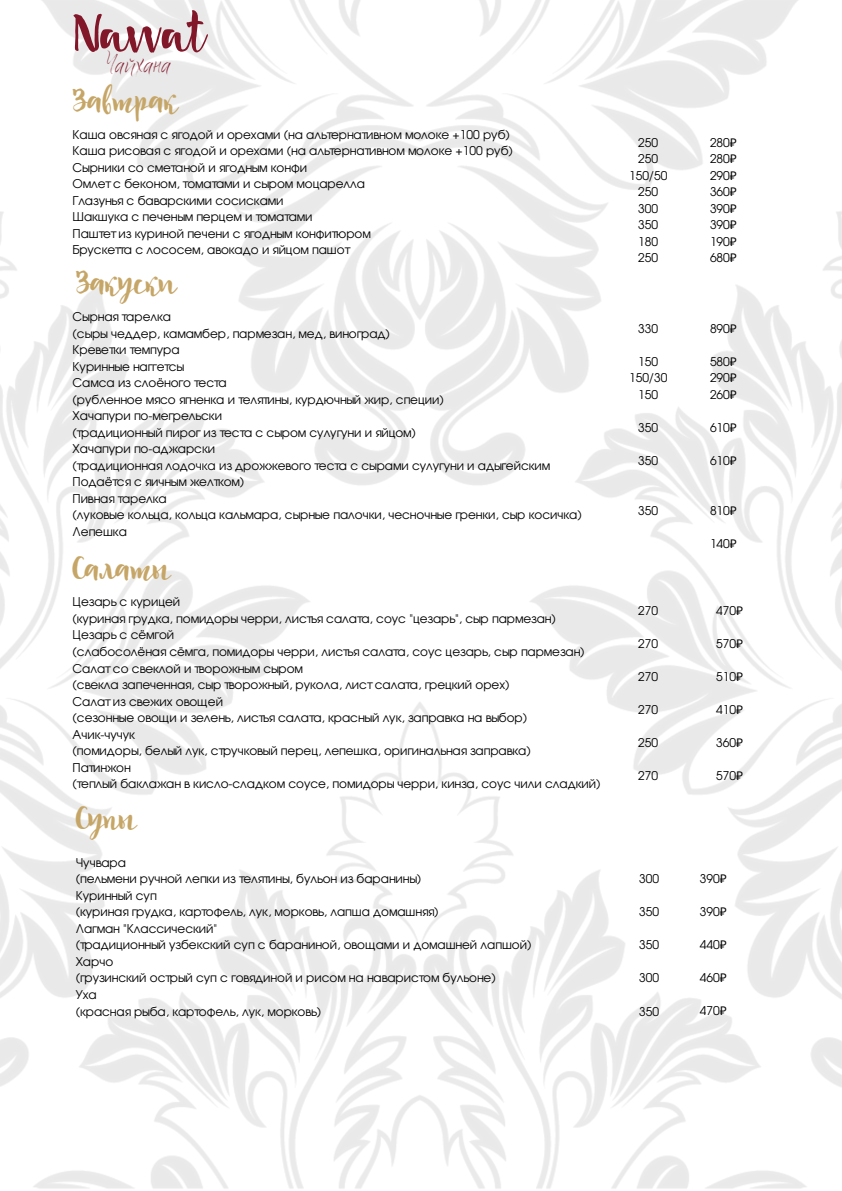
<style>
.page{position:relative;width:842px;height:1191px;background:#fff}
.page>*{position:absolute;margin:0;border:0;box-sizing:border-box;transform-origin:0 0}
.t1{font:53.6px "Imperfect Cyrillic";color:#82172a}
.t2{font:31px "Imperfect Cyrillic";color:#c6a667}
.t3{font:19.6px "Quick Snack";color:#82172a}
.t4{font:12px "Te X Gyre Adventor";color:#000}
.s1{font-family:"Noto Sans"}
</style>
<div class="page">
<img style="left:0;top:0;width:842px;height:1189px">
<p class="t1" style="left:72px;top:2px;width:134px">Navvat</p>
<h3 class="t3" style="left:107px;top:54px;width:66px">Чайхана</h3>
<p class="t2" style="left:72px;top:82px;width:106px">Завтрак</p>
<h1 class="t4" style="left:72px;top:125px;width:439px">Каша овсяная с ягодой и орехами (на альтернативном молоке +100 руб)</h1>
<h2 class="t4" style="left:72px;top:141px;width:442px">Каша рисовая с ягодой и орехами (на альтернативном молоке +100 руб)</h2>
<p class="t4" style="left:72px;top:158px;width:236px">Сырники со сметаной и ягодным конфи</p>
<p class="t4" style="left:72px;top:174px;width:294px">Омлет с беконом, томатами и сыром моцарелла</p>
<p class="t4" style="left:72px;top:191px;width:212px">Глазунья с баварскими сосисками</p>
<p class="t4" style="left:72px;top:207px;width:241px">Шакшука с печеным перцем и томатами</p>
<p class="t4" style="left:72px;top:224px;width:300px">Паштет из куриной печени с ягодным конфитюром</p>
<p class="t4" style="left:72px;top:240px;width:278px">Брускетта с лососем, авокадо и яйцом пашот</p>
<p class="t2" style="left:76px;top:264px;width:103px">Закуски</p>
<p class="t4" style="left:72px;top:307px;width:100px">Сырная тарелка</p>
<p class="t4" style="left:72px;top:324px;width:319px">(сыры чеддер, камамбер, пармезан, мед, виноград)</p>
<p class="t4" style="left:72px;top:340px;width:109px">Креветки темпура</p>
<p class="t4" style="left:72px;top:357px;width:113px">Куринные наггетсы</p>
<p class="t4" style="left:72px;top:373px;width:156px">Самса из слоёного теста</p>
<p class="t4" style="left:72px;top:390px;width:373px">(рубленное мясо ягненка и телятины, курдючный жир, специи)</p>
<p class="t4" style="left:72px;top:406px;width:151px">Хачапури по-мегрельски</p>
<p class="t4" style="left:72px;top:423px;width:345px">(традиционный пирог из теста с сыром сулугуни и яйцом)</p>
<p class="t4" style="left:72px;top:439px;width:144px">Хачапури по-аджарски</p>
<p class="t4" style="left:72px;top:456px;width:479px">(традиционная лодочка из дрожжевого теста с сырами сулугуни и адыгейским</p>
<p class="t4" style="left:72px;top:472px;width:173px">Подаётся с яичным желтком)</p>
<p class="t4" style="left:72px;top:489px;width:96px">Пивная тарелка</p>
<p class="t4" style="left:72px;top:505px;width:511px">(луковые кольца, кольца кальмара, сырные палочки, чесночные гренки, сыр косичка)</p>
<p class="t4" style="left:72px;top:522px;width:56px">Лепешка</p>
<p class="t2" style="left:72px;top:549px;width:100px">Салаты</p>
<p class="t4" style="left:72px;top:592px;width:109px">Цезарь с курицей</p>
<p class="t4" style="left:72px;top:609px;width:485px">(куриная грудка, помидоры черри, листья салата, соус "цезарь", сыр пармезан)</p>
<p class="t4" style="left:72px;top:625px;width:103px">Цезарь с сёмгой</p>
<p class="t4" style="left:72px;top:642px;width:514px">(слабосолёная сёмга, помидоры черри, листья салата, соус цезарь, сыр пармезан)</p>
<h2 class="t4" style="left:72px;top:658px;width:232px">Салат со свеклой и творожным сыром</h2>
<p class="t4" style="left:72px;top:675px;width:438px">(свекла запеченная, сыр творожный, рукола, лист салата, грецкий орех)</p>
<p class="t4" style="left:72px;top:691px;width:152px">Салат из свежих овощей</p>
<p class="t4" style="left:72px;top:708px;width:456px">(сезонные овощи и зелень, листья салата, красный лук, заправка на выбор)</p>
<p class="t4" style="left:72px;top:724px;width:64px">Ачик-чучук</p>
<p class="t4" style="left:72px;top:741px;width:460px">(помидоры, белый лук, стручковый перец, лепешка, оригинальная заправка)</p>
<p class="t4" style="left:72px;top:757px;width:60px">Патинжон</p>
<p class="t4" style="left:72px;top:774px;width:530px">(теплый баклажан в кисло-сладком соусе, помидоры черри, кинза, соус чили сладкий)</p>
<p class="t2" style="left:76px;top:799px;width:63px">Супы</p>
<p class="t4" style="left:76px;top:852px;width:52px">Чучвара</p>
<h2 class="t4" style="left:76px;top:869px;width:347px">(пельмени ручной лепки из телятины, бульон из баранины)</h2>
<p class="t4" style="left:76px;top:885px;width:82px">Куринный суп</p>
<p class="t4" style="left:76px;top:902px;width:364px">(куриная грудка, картофель, лук, морковь, лапша домашняя)</p>
<p class="t4" style="left:76px;top:918px;width:143px">Лагман "Классический"</p>
<p class="t4" style="left:76px;top:935px;width:457px">(традиционный узбекский суп с бараниной, овощами и домашней лапшой)</p>
<p class="t4" style="left:76px;top:951px;width:39px">Харчо</p>
<p class="t4" style="left:76px;top:968px;width:422px">(грузинский острый суп с говядиной и рисом на наваристом бульоне)</p>
<p class="t4" style="left:76px;top:984px;width:23px">Уха</p>
<p class="t4" style="left:76px;top:1001px;width:247px">(красная рыба, картофель, лук, морковь)</p>
<p class="t4" style="left:638px;top:133px;width:21px">250</p>
<p class="t4" style="left:638px;top:149px;width:21px">250</p>
<p class="t4" style="left:629px;top:166px;width:40px">150/50</p>
<p class="t4" style="left:638px;top:182px;width:21px">250</p>
<p class="t4" style="left:638px;top:199px;width:21px">300</p>
<p class="t4" style="left:638px;top:215px;width:21px">350</p>
<p class="t4" style="left:638px;top:232px;width:21px">180</p>
<p class="t4" style="left:638px;top:248px;width:21px">250</p>
<p class="t4" style="left:638px;top:319px;width:21px">330</p>
<p class="t4" style="left:638px;top:352px;width:21px">150</p>
<p class="t4" style="left:629px;top:368px;width:40px">150/30</p>
<p class="t4" style="left:638px;top:385px;width:21px">150</p>
<p class="t4" style="left:638px;top:418px;width:21px">350</p>
<p class="t4" style="left:638px;top:451px;width:21px">350</p>
<p class="t4" style="left:638px;top:500px;width:21px">350</p>
<p class="t4" style="left:638px;top:600px;width:21px">270</p>
<p class="t4" style="left:638px;top:633px;width:21px">270</p>
<p class="t4" style="left:638px;top:666px;width:21px">270</p>
<p class="t4" style="left:638px;top:699px;width:21px">270</p>
<p class="t4" style="left:638px;top:732px;width:21px">250</p>
<p class="t4" style="left:638px;top:765px;width:21px">270</p>
<p class="t4" style="left:639px;top:869px;width:21px">300</p>
<p class="t4" style="left:639px;top:902px;width:21px">350</p>
<p class="t4" style="left:639px;top:935px;width:21px">350</p>
<p class="t4" style="left:639px;top:968px;width:21px">300</p>
<p class="t4" style="left:639px;top:1001px;width:21px">350</p>
<p class="t4" style="left:710px;top:133px;width:28px">280<span class="s1">₽</span></p>
<h2 class="t4" style="left:710px;top:149px;width:28px">280<span class="s1">₽</span></h2>
<p class="t4" style="left:710px;top:166px;width:28px">290<span class="s1">₽</span></p>
<p class="t4" style="left:710px;top:182px;width:28px">360<span class="s1">₽</span></p>
<p class="t4" style="left:710px;top:199px;width:28px">390<span class="s1">₽</span></p>
<p class="t4" style="left:710px;top:215px;width:28px">390<span class="s1">₽</span></p>
<p class="t4" style="left:710px;top:232px;width:28px">190<span class="s1">₽</span></p>
<p class="t4" style="left:710px;top:248px;width:28px">680<span class="s1">₽</span></p>
<p class="t4" style="left:710px;top:319px;width:28px">890<span class="s1">₽</span></p>
<p class="t4" style="left:710px;top:352px;width:28px">580<span class="s1">₽</span></p>
<p class="t4" style="left:710px;top:368px;width:28px">290<span class="s1">₽</span></p>
<p class="t4" style="left:710px;top:385px;width:28px">260<span class="s1">₽</span></p>
<p class="t4" style="left:710px;top:418px;width:28px">610<span class="s1">₽</span></p>
<p class="t4" style="left:710px;top:451px;width:28px">610<span class="s1">₽</span></p>
<p class="t4" style="left:710px;top:500px;width:28px">810<span class="s1">₽</span></p>
<p class="t4" style="left:710px;top:533px;width:28px">140<span class="s1">₽</span></p>
<p class="t4" style="left:716px;top:601px;width:28px">470<span class="s1">₽</span></p>
<p class="t4" style="left:716px;top:634px;width:28px">570<span class="s1">₽</span></p>
<p class="t4" style="left:716px;top:667px;width:28px">510<span class="s1">₽</span></p>
<p class="t4" style="left:716px;top:700px;width:28px">410<span class="s1">₽</span></p>
<p class="t4" style="left:716px;top:733px;width:28px">360<span class="s1">₽</span></p>
<p class="t4" style="left:716px;top:766px;width:28px">570<span class="s1">₽</span></p>
<p class="t4" style="left:700px;top:869px;width:28px">390<span class="s1">₽</span></p>
<p class="t4" style="left:700px;top:902px;width:28px">390<span class="s1">₽</span></p>
<p class="t4" style="left:700px;top:935px;width:28px">440<span class="s1">₽</span></p>
<p class="t4" style="left:700px;top:968px;width:28px">460<span class="s1">₽</span></p>
<p class="t4" style="left:700px;top:1001px;width:28px">470<span class="s1">₽</span></p>
</div>
